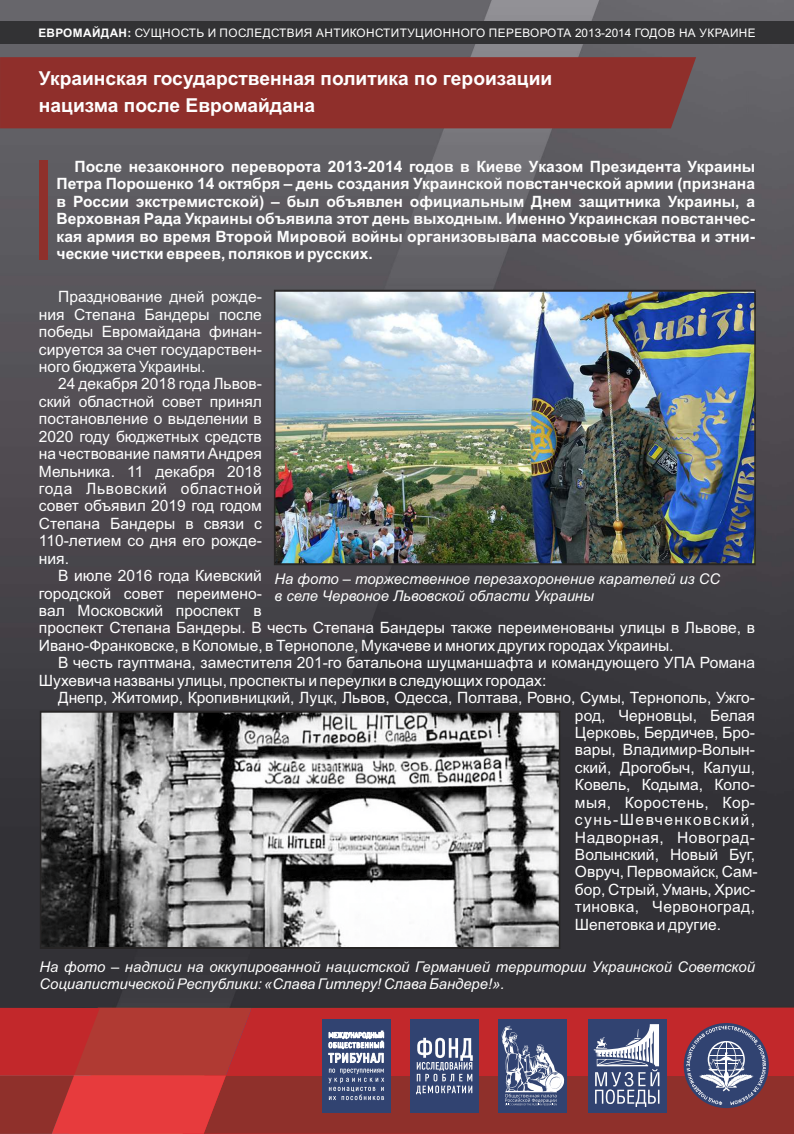
<style>
.page{position:relative;width:794px;height:1134px;background:#fff}
.page>*{position:absolute;margin:0;border:0;box-sizing:border-box;transform-origin:0 0}
.t1{font:700 19.2px/27.9px "Arial";color:#fefefe}
.t2{font:15.6px/17.4px "Arial";color:#fefefe}
.t3{font:700 15.6px/17.4px "Arial";color:#fefefe;text-align:justify}
.t4{font:italic 14.8px/16.5px "Arial";color:#fefefe}
.t5{font:11.8px "Arial";letter-spacing:.035em;color:#fefefe}
.s1{font-weight:700}
</style>
<div class="page">
<img style="left:0;top:0;width:794px;height:1008px">
<div style="left:0;top:57px;width:696px;height:71px;background:#8f2f2b"></div>
<svg style="left:0;top:1008px;width:794px;height:126px;background:#94424d"></svg>
<img style="left:42px;top:713px;width:516px;height:234px">
<div style="left:39px;top:160px;width:9px;height:100px;background:#8f302b"></div>
<img style="left:276px;top:292px;width:478px;height:271px">
<div style="left:274px;top:290px;width:482px;height:275px;border:1px solid #272525"></div>
<div style="left:40px;top:711px;width:520px;height:238px;border:1px solid #272525"></div>
<div style="left:0;top:21px;width:794px;height:23px;background:#323234"></div>
<p class="t5" style="left:38px;top:28px;width:719px"><span class="s1">ЕВРОМАЙДАН:</span> СУЩНОСТЬ И ПОСЛЕДСТВИЯ АНТИКОНСТИТУЦИОННОГО ПЕРЕВОРОТА 2013-2014 ГОДОВ НА УКРАИНЕ</p>
<p class="t1" style="left:39px;top:66px;width:515px">Украинская государственная политика по героизации нацизма после Евромайдана</p>
<p class="t3" style="left:57px;top:159px;width:700px;text-indent:18px">После незаконного переворота 2013-2014 годов в Киеве Указом Президента Украины Петра Порошенко 14 октября – день создания Украинской повстанческой армии (признана в России экстремистской) – был объявлен официальным Днем защитника Украины, а Верховная Рада Украины объявила этот день выходным. Именно Украинская повстанчес&shy;кая армия во время Второй Мировой войны организовывала массовые убийства и этни&shy;ческие чистки евреев, поляков и русских.</p>
<p class="t2" style="left:39px;top:289px;width:224px;text-align:justify;text-indent:19px">Празднование дней рожде&shy;ния Степана Бандеры после победы Евромайдана финан&shy;сируется за счет государствен&shy;ного бюджета Украины.</p>
<p class="t2" style="left:39px;top:377px;width:224px;text-align:justify;text-indent:19px">24 декабря 2018 года Львов&shy;ский областной совет принял постановление о выделении в 2020 году бюджетных средств на чествование памяти Андрея Мельника. 11 декабря 2018 года Львовский областной совет объявил 2019 год годом Степана Бандеры в связи с 110-летием со дня его рожде&shy;ния.</p>
<p class="t2" style="left:39px;top:568px;width:717px;text-indent:19px">В июле 2016 года Киевский<br>городской совет переимено-<br>вал Московский проспект в<br>проспект Степана Бандеры. В честь Степана Бандеры также переименованы улицы в Львове, в Ивано-Франковске, в Коломые, в Тернополе, Мукачеве и многих других городах Украины.</p>
<p class="t2" style="left:39px;top:655px;width:717px;text-indent:19px">В честь гауптмана, заместителя 201-го батальона шуцманшафта и командующего УПА Романа<br>Шухевича названы улицы, проспекты и переулки в следующих городах:</p>
<p class="t2" style="left:575px;top:690px;width:184px;text-indent:-517px">Днепр, Житомир, Кропивницкий, Луцк, Львов, Одесса, Полтава, Ровно, Сумы, Тернополь, Ужго&shy;род, Черновцы, Белая<br>Церковь, Бердичев, Бро&shy;вары, Владимир-Волын&shy;ский, Дрогобыч, Калуш,<br>Ковель, Кодыма, Коло&shy;мыя, Коростень, Кор&shy;сунь-Шевченковский,<br>Надворная, Новоград-<br>Волынский, Новый Буг,<br>Овруч, Первомайск, Сам&shy;бор, Стрый, Умань, Хрис&shy;тиновка, Червоноград,<br>Шепетовка и другие.</p>
<p class="t4" style="left:39px;top:960px;width:717px">На фото – надписи на оккупированной нацистской Германией территории Украинской Cоветской<br>Cоциалистической Республики: «Слава Гитлеру! Слава Бандере!».</p>
<p class="t4" style="left:274px;top:572px;width:447px">На фото – торжественное перезахоронение карателей из СС в селе Червоное Львовской области Украины</p>
</div>
